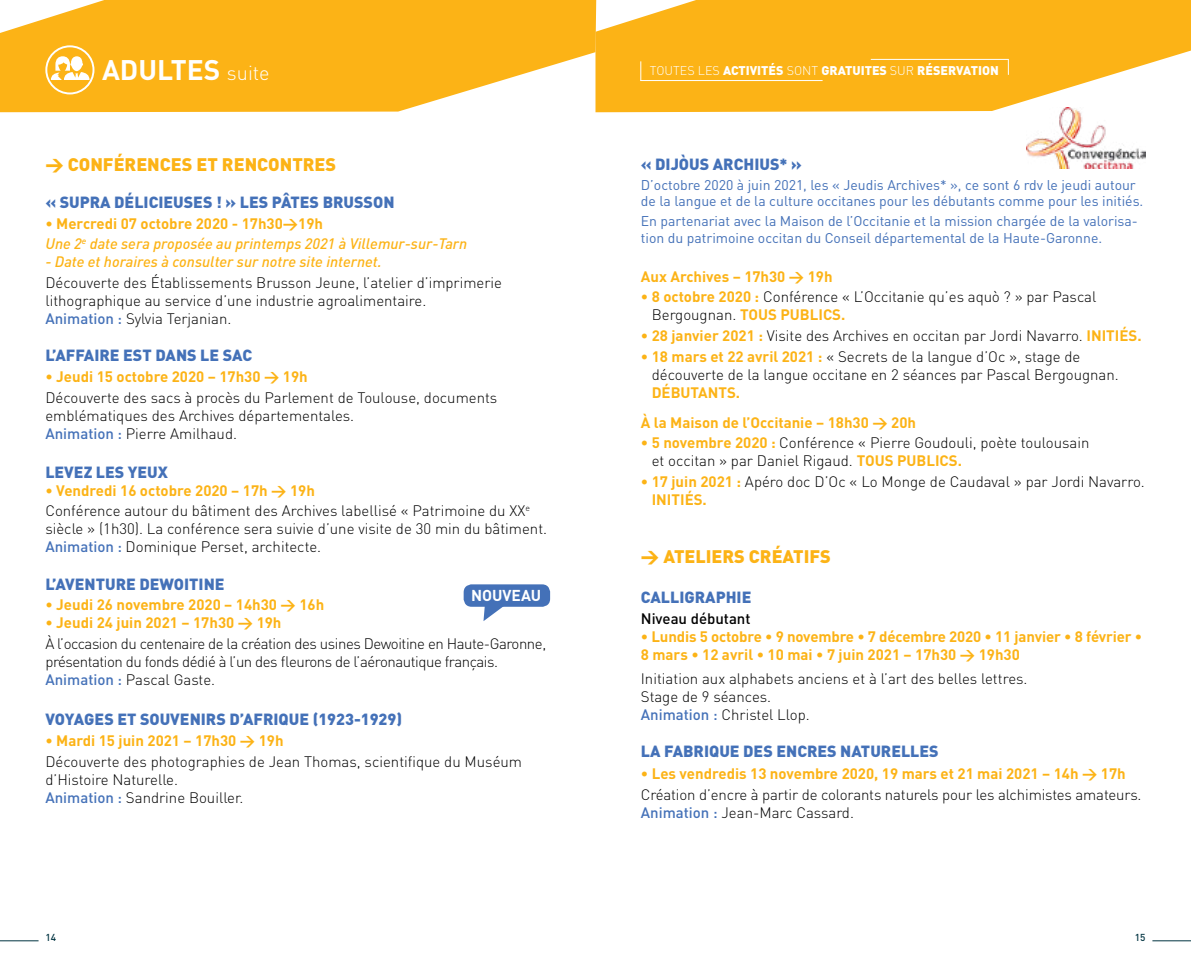
<style>
.page{position:relative;width:1191px;height:964px;background:#fff}
.page>*{position:absolute;margin:0;border:0;box-sizing:border-box;transform-origin:0 0}
.t1{font:700 28px "DIN";color:#fff}
.t2{font:900 18px "DIN";color:#fcb316}
.t3{font:900 16px "DIN";color:#4471b8}
.t4{font:700 15.6px "DIN";color:#fff}
.t5{font:300 15px/18px "DIN";color:#000}
.t6{font:700 15px/29.4px "DIN";color:#fcb316}
.t7{font:300 15px/18px "DIN";letter-spacing:-.03em;color:#000}
.t8{font:italic 500 15px/20.8px "DIN";color:#fcb316}
.t9{font:500 15px "DIN";color:#000}
.t10{font:14px/16.8px "DIN";color:#4471b8}
.t11{font:900 12.4px "DIN";color:#fff}
.t12{font:500 10px "DIN";color:#003341}
.s1{font-weight:300;font-size:20px}
.s2{font-weight:700;font-style:normal}
.s3{font-weight:500;color:#4471b8}
.s4{font-weight:700;color:#fcb316}
.s5{font-weight:300}
</style>
<div class="page">
<hr style="left:0;top:940px;width:39px;height:1px;background:#003341">
<hr style="left:1152px;top:940px;width:39px;height:1px;background:#003341">
<svg style="left:0;top:0;width:595px;height:112px;background:#fcbc32"></svg>
<svg style="left:51px;top:56px;width:38px;height:24px"></svg>
<div style="left:45px;top:45px;width:49px;height:49px;border:2px solid #fff;border-radius:50%"></div>
<svg style="left:595px;top:0;width:596px;height:112px;background:#fcbb30"></svg>
<div style="left:463px;top:584px;width:87px;height:23px;background:#4471b8;border-radius:8px"></div>
<svg style="left:483px;top:606px;width:22px;height:15px"></svg>
<hr style="left:870px;top:59px;width:138px;height:1px;background:#fff">
<svg style="left:1007px;top:59px;width:1px;height:16px"></svg>
<hr style="left:640px;top:80px;width:182px;height:1px;background:#fff">
<svg style="left:640px;top:61px;width:1px;height:20px"></svg>
<img style="left:1026px;top:107px;width:119px;height:61px">
<h1 class="t1" style="left:102px;top:52px;width:169px">ADULTES <span class="s1">suite</span></h1>
<p class="t2" style="left:45px;top:152px;width:292px">&gt; CONFÉRENCES ET RENCONTRES</p>
<p class="t3" style="left:45px;top:191px;width:351px">« SUPRA DÉLICIEUSES ! » LES PÂTES BRUSSON</p>
<p class="t8" style="left:45px;top:212px;width:423px"><span class="s2">• Mercredi 07 octobre 2020 - 17h30&gt;19h<br></span>Une 2<sup>e</sup> date sera proposée au printemps 2021 à Villemur-sur-Tarn</p>
<p class="t8" style="left:45px;top:251px;width:338px">- Date et horaires à consulter sur notre site internet.</p>
<p class="t5" style="left:45px;top:274px;width:458px">Découverte des Établissements Brusson Jeune, l’atelier d’imprimerie lithographique au service d’une industrie agroalimentaire.<br><span class="s3">Animation :</span> Sylvia Terjanian.</p>
<p class="t3" style="left:45px;top:345px;width:208px">L’AFFAIRE EST DANS LE SAC</p>
<p class="t6" style="left:45px;top:361px;width:264px">• Jeudi 15 octobre 2020 – 17h30 &gt; 19h</p>
<p class="t5" style="left:45px;top:389px;width:453px">Découverte des sacs à procès du Parlement de Toulouse, documents emblématiques des Archives départementales.<br><span class="s3">Animation :</span> Pierre Amilhaud.</p>
<p class="t3" style="left:45px;top:461px;width:124px">LEVEZ LES YEUX</p>
<p class="t5" style="left:45px;top:480px;width:486px;line-height:20.8px"><span class="s4">• Vendredi 16 octobre 2020 – 17h &gt; 19h<br></span>Conférence autour du bâtiment des Archives labellisé « Patrimoine du XX<sup>e</sup></p>
<p class="t5" style="left:45px;top:520px;width:503px">siècle » (1h30). La conférence sera suivie d’une visite de 30 min du bâtiment.<br><span class="s3">Animation :</span> Dominique Perset, architecte.</p>
<p class="t3" style="left:45px;top:573px;width:181px">L’AVENTURE DEWOITINE</p>
<p class="t6" style="left:45px;top:590px;width:280px">• Jeudi 26 novembre 2020 – 14h30 &gt; 16h</p>
<p class="t6" style="left:45px;top:608px;width:238px">• Jeudi 24 juin 2021 – 17h30 &gt; 19h</p>
<p class="t7" style="left:45px;top:635px;width:502px">À l’occasion du centenaire de la création des usines Dewoitine en Haute-Garonne, présentation du fonds dédié à l’un des fleurons de l’aéronautique français.<br><span class="s3">Animation :</span> Pascal Gaste.</p>
<p class="t3" style="left:45px;top:709px;width:358px">VOYAGES ET SOUVENIRS D’AFRIQUE (1923-1929)</p>
<p class="t6" style="left:45px;top:725px;width:240px">• Mardi 15 juin 2021 – 17h30 &gt; 19h</p>
<p class="t5" style="left:45px;top:752px;width:478px">Découverte des photographies de Jean Thomas, scientifique du Muséum d’Histoire Naturelle.<br><span class="s3">Animation :</span> Sandrine Bouiller.</p>
<p class="t4" style="left:471px;top:585px;width:72px">NOUVEAU</p>
<p class="t11" style="left:650px;top:62px;width:350px"><span class="s5">TOUTES LES</span> ACTIVITÉS <span class="s5">SONT</span> GRATUITES <span class="s5">SUR</span> RÉSERVATION</p>
<p class="t3" style="left:641px;top:153px;width:162px">« DIJÒUS ARCHIUS* »</p>
<p class="t10" style="left:641px;top:176px;width:504px">D’octobre 2020 à juin 2021, les « Jeudis Archives* », ce sont 6 rdv le jeudi autour de la langue et de la culture occitanes pour les débutants comme pour les initiés.</p>
<p class="t10" style="left:641px;top:212px;width:498px">En partenariat avec la Maison de l’Occitanie et la mission chargée de la valorisa&shy;tion du patrimoine occitan du Conseil départemental de la Haute-Garonne.</p>
<p class="t6" style="left:641px;top:261px;width:193px">Aux Archives – 17h30 &gt; 19h</p>
<p class="t5" style="left:652px;top:288px;width:446px;text-indent:-11px"><span class="s4">• 8 octobre 2020 :</span> Conférence « L’Occitanie qu’es aquò ? » par Pascal<br>Bergougnan. <span class="s4">TOUS PUBLICS.</span></p>
<p class="t5" style="left:641px;top:327px;width:502px"><span class="s4">• 28 janvier 2021 :</span> Visite des Archives en occitan par Jordi Navarro. <span class="s4">INITIÉS.</span></p>
<p class="t5" style="left:652px;top:348px;width:468px;text-indent:-11px"><span class="s4">• 18 mars et 22 avril 2021 :</span> « Secrets de la langue d’Oc », stage de découverte de la langue occitane en 2 séances par Pascal Bergougnan.</p>
<p class="t6" style="left:641px;top:377px;width:277px;text-indent:11px">DÉBUTANTS.<br>À la Maison de l’Occitanie – 18h30 &gt; 20h</p>
<p class="t5" style="left:652px;top:434px;width:439px;text-indent:-11px"><span class="s4">• 5 novembre 2020 :</span> Conférence « Pierre Goudouli, poète toulousain et occitan » par Daniel Rigaud. <span class="s4">TOUS PUBLICS.</span></p>
<p class="t5" style="left:652px;top:473px;width:494px;text-indent:-11px"><span class="s4">• 17 juin 2021 :</span> Apéro doc D’Oc « Lo Monge de Caudaval » par Jordi Navarro.<br><span class="s4">INITIÉS.</span></p>
<p class="t2" style="left:641px;top:545px;width:191px">&gt; ATELIERS CRÉATIFS</p>
<p class="t3" style="left:641px;top:587px;width:112px">CALLIGRAPHIE</p>
<p class="t9" style="left:641px;top:609px;width:111px">Niveau débutant</p>
<p class="t6" style="left:641px;top:627px;width:503px;line-height:18px">• Lundis 5 octobre • 9 novembre • 7 décembre 2020 • 11 janvier • 8 février •<br>8 mars • 12 avril • 10 mai • 7 juin 2021 – 17h30 &gt; 19h30</p>
<p class="t5" style="left:641px;top:669px;width:388px">Initiation aux alphabets anciens et à l’art des belles lettres.<br>Stage de 9 séances.<br><span class="s3">Animation :</span> Christel Llop.</p>
<p class="t3" style="left:641px;top:740px;width:299px">LA FABRIQUE DES ENCRES NATURELLES</p>
<p class="t6" style="left:641px;top:758px;width:486px">• Les vendredis 13 novembre 2020, 19 mars et 21 mai 2021 – 14h &gt; 17h</p>
<p class="t5" style="left:641px;top:785px;width:502px">Création d’encre à partir de colorants naturels pour les alchimistes amateurs.<br><span class="s3">Animation :</span> Jean-Marc Cassard.</p>
<p class="t12" style="left:45px;top:931px;width:12px">14</p>
<p class="t12" style="left:1135px;top:931px;width:12px">15</p>
</div>
